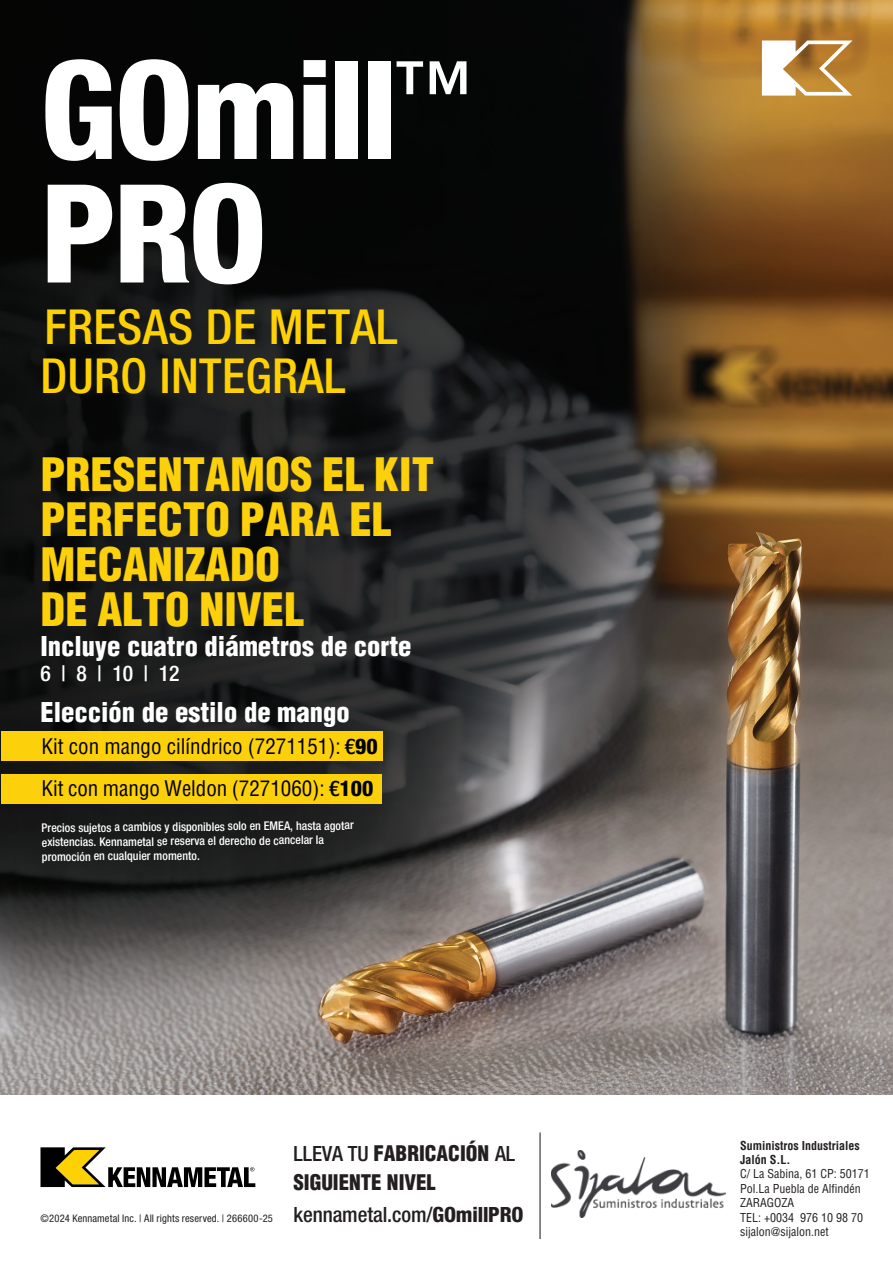
<style>
.page{position:relative;width:893px;height:1263px;background:#fff}
.page>*{position:absolute;margin:0;border:0;box-sizing:border-box;transform-origin:0 0}
.t1{font:800 condensed 136.95px/123.4px "Helvetica Neue LT Std";letter-spacing:-.025em;color:#fff}
.t2{font:500 condensed 48.3px/48.3px "Helvetica Neue LT Std";letter-spacing:.01em;color:#fed105}
.t3{font:900 condensed 45px/45px "Helvetica";color:#fcd10b}
.t4{font:900 condensed 26.7px "Helvetica";color:#fff}
.t5{font:500 condensed 21.6px "Helvetica Neue LT Pro";color:#fff}
.t6{font:condensed 21px/42px "Helvetica CE";color:#010101}
.t7{font:900 condensed 21px/28.8px "Helvetica";color:#231f20}
.t8{font:500 condensed 21px "Helvetica Neue LT Std";letter-spacing:-.005em;color:#231f20}
.t9{font:500 condensed 12px/14.7px "Helvetica Neue LT Pro";letter-spacing:-.01em;color:#fff}
.t10{font:condensed 12px/14.4px "Helvetica";color:#231f20}
.t11{font:700 condensed 12px/14.4px "Helvetica";color:#231f20}
.t12{font:condensed 10.5px "Helvetica Neue LT Std";letter-spacing:.015em;color:#231f20}
.s1{font-family:"Helvetica Neue LT Pro";font-weight:800;font-size:21.6px}
.s2{font-family:"Helvetica Neue LT Std";font-weight:500}
.s3{font-weight:800}
</style>
<div class="page">
<img style="left:0;top:0;width:893px;height:1095px">
<div style="left:1px;top:774px;width:381px;height:29px;background:#fcd10b"></div>
<div style="left:1px;top:732px;width:382px;height:29px;background:#fcd10b"></div>
<svg style="left:762px;top:41px;width:90px;height:55px"></svg>
<svg style="left:40px;top:1147px;width:215px;height:40px"></svg>
<hr style="left:539px;top:1132px;width:2px;height:107px;background:#231f20">
<img style="left:552px;top:1151px;width:174px;height:66px">
<h1 class="t1" style="left:40px;top:46px;width:435px">GOmill<sup>™<br></sup>PRO</h1>
<h2 class="t2" style="left:40px;top:302px;width:359px">FRESAS DE METAL<br>DURO INTEGRAL</h2>
<h3 class="t3" style="left:40px;top:452px;width:395px">PRESENTAMOS EL KIT<br>PERFECTO PARA EL<br>MECANIZADO<br>DE ALTO NIVEL</h3>
<h3 class="t4" style="left:41px;top:629px;width:373px">Incluye cuatro diámetros de corte</h3>
<h3 class="t5" style="left:41px;top:661px;width:141px">6 | 8 | 10 | 12</h3>
<h3 class="t4" style="left:41px;top:696px;width:311px">Elección de estilo de mango</h3>
<h3 class="t6" style="left:41px;top:726px;width:338px">Kit con mango cilíndrico (7271151): <span class="s1">€90<br></span>Kit con mango Weldon (7271060): <span class="s1">€100</span></h3>
<p class="t9" style="left:42px;top:819px;width:314px">Precios sujetos a cambios y disponibles solo en EMEA, hasta agotar existencias. Kennametal se reserva el derecho de cancelar la promoción en cualquier momento.</p>
<p class="t12" style="left:40px;top:1212px;width:234px">©2024 Kennametal Inc. | All rights reserved. | 266600-25</p>
<h3 class="t7" style="left:293px;top:1139px;width:223px"><span class="s2">LLEVA TU</span> FABRICACIÓN <span class="s2">AL<br></span>SIGUIENTE NIVEL</h3>
<h3 class="t8" style="left:293px;top:1202px;width:232px">kennametal.com/<span class="s3">GOmillPRO</span></h3>
<p class="t11" style="left:740px;top:1138px;width:121px">Suministros Industriales<br>Jalón S.L.</p>
<p class="t10" style="left:740px;top:1167px;width:131px">C/ La Sabina, 61 CP: 50171<br>Pol.La Puebla de Alfindén<br>ZARAGOZA<br>TEL: +0034 976 10 98 70 sijalon@sijalon.net</p>
</div>
